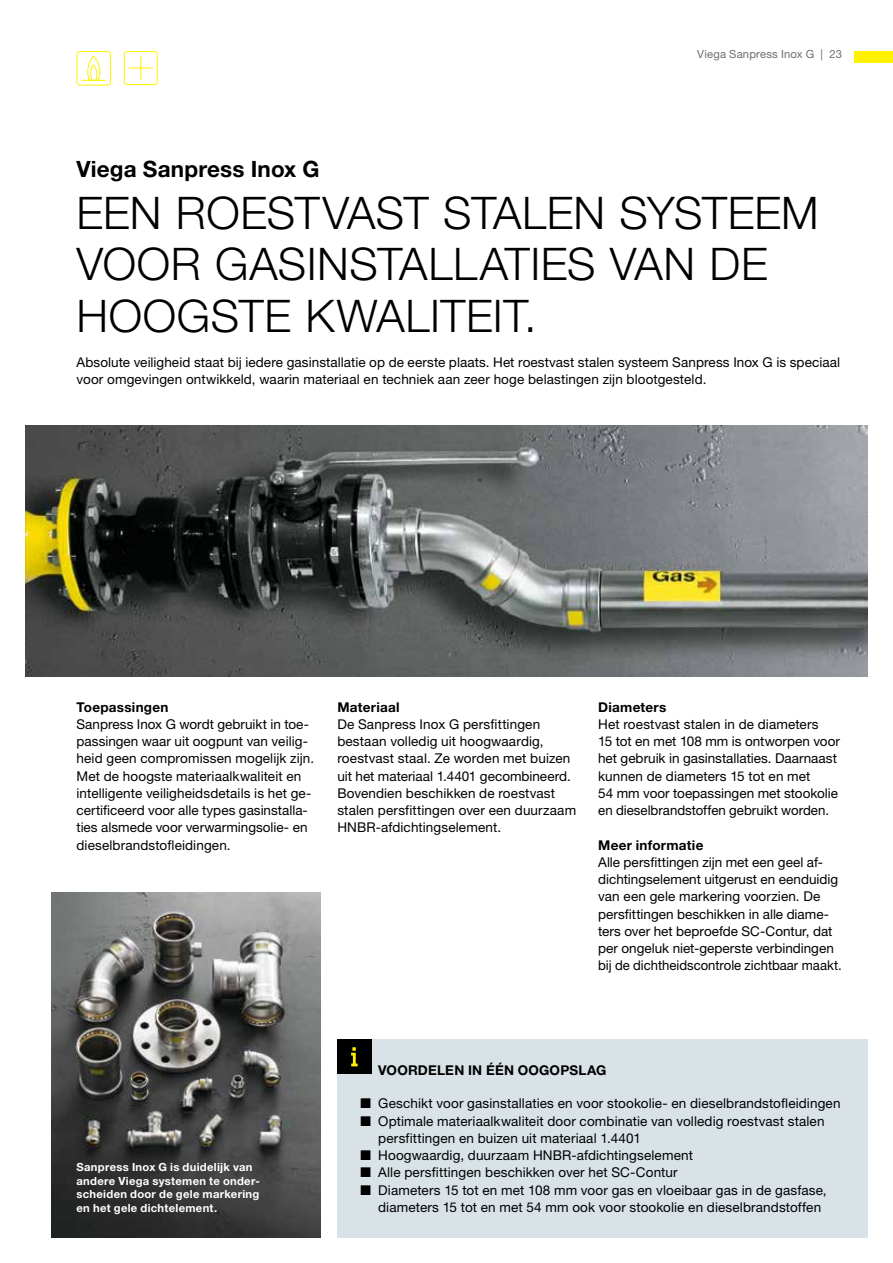
<style>
.page{position:relative;width:893px;height:1263px;background:#fff}
.page>*{position:absolute;margin:0;border:0;box-sizing:border-box;transform-origin:0 0}
.t1{font:45px/51.8px "M Ying Hei PR Cfor Viega W3";letter-spacing:.01em;color:#000}
.t2{font:22.5px "M Ying Hei PR Cfor Viega W7";letter-spacing:.005em;color:#000}
.t3{font:13.5px/17.2px "M Ying Hei PR Cfor Viega W4";letter-spacing:.005em;color:#000}
.t4{font:13.5px "M Ying Hei PR Cfor Viega W7";letter-spacing:.02em;color:#000}
.t5{font:11.25px/13.5px "M Ying Hei PR Cfor Viega W7";letter-spacing:.025em;color:#fff}
.t6{font:11.25px "M Ying Hei PR Cfor Viega W4";letter-spacing:.015em;color:#6d6e71}
</style>
<div class="page">
<img style="left:51px;top:892px;width:269px;height:345px">
<img style="left:26px;top:426px;width:841px;height:251px">
<div style="left:337px;top:1039px;width:530px;height:198px;background:#d8e2e7"></div>
<div style="left:337px;top:1039px;width:34px;height:34px;background:#000"></div>
<svg style="left:351px;top:1047px;width:7px;height:19px"></svg>
<div style="left:124px;top:51px;width:34px;height:34px;border:1px solid #fff200;border-radius:3px"></div>
<svg style="left:129px;top:56px;width:24px;height:24px"></svg>
<div style="left:77px;top:51px;width:34px;height:35px;border:1px solid #fff200;border-radius:3px"></div>
<svg style="left:81px;top:55px;width:25px;height:26px"></svg>
<div style="left:855px;top:51px;width:38px;height:11px;background:#fff200"></div>
<p class="t6" style="left:697px;top:47px;width:146px">Viega Sanpress Inox G | 23</p>
<h2 class="t2" style="left:77px;top:155px;width:245px">Viega Sanpress Inox G</h2>
<h1 class="t1" style="left:77px;top:187px;width:744px">EEN ROESTVAST STALEN SYSTEEM<br>VOOR GASINSTALLATIES VAN DE<br>HOOGSTE KWALITEIT.</h1>
<p class="t3" style="left:77px;top:353px;width:765px">Absolute veiligheid staat bij iedere gasinstallatie op de eerste plaats. Het roestvast stalen systeem Sanpress Inox G is speciaal voor omgevingen ontwikkeld, waarin materiaal en techniek aan zeer hoge belastingen zijn blootgesteld.</p>
<p class="t4" style="left:77px;top:698px;width:93px">Toepassingen</p>
<p class="t3" style="left:77px;top:715px;width:239px">Sanpress Inox G wordt gebruikt in toe&shy;passingen waar uit oogpunt van veilig&shy;heid geen compromissen mogelijk zijn.<br>Met de hoogste materiaalkwaliteit en intelligente veiligheidsdetails is het ge&shy;certificeerd voor alle types gasinstalla&shy;ties alsmede voor verwarmingsolie- en dieselbrandstofleidingen.</p>
<p class="t4" style="left:337px;top:698px;width:64px">Materiaal</p>
<p class="t3" style="left:337px;top:715px;width:240px">De Sanpress Inox G persfittingen bestaan volledig uit hoogwaardig, roestvast staal. Ze worden met buizen uit het materiaal 1.4401 gecombineerd.<br>Bovendien beschikken de roestvast stalen persfittingen over een duurzaam HNBR-afdichtingselement.</p>
<p class="t4" style="left:598px;top:698px;width:70px">Diameters</p>
<p class="t3" style="left:598px;top:715px;width:243px">Het roestvast stalen in de diameters<br>15 tot en met 108 mm is ontworpen voor het gebruik in gasinstallaties. Daarnaast kunnen de diameters 15 tot en met<br>54 mm voor toepassingen met stookolie en dieselbrandstoffen gebruikt worden.</p>
<p class="t4" style="left:598px;top:836px;width:107px">Meer informatie</p>
<p class="t3" style="left:598px;top:853px;width:245px">Alle persfittingen zijn met een geel af&shy;dichtingselement uitgerust en eenduidig van een gele markering voorzien. De persfittingen beschikken in alle diame&shy;ters over het beproefde SC-Contur, dat per ongeluk niet-geperste verbindingen bij de dichtheidscontrole zichtbaar maakt.</p>
<p class="t5" style="left:77px;top:1160px;width:185px">Sanpress Inox G is duidelijk van andere Viega systemen te onder&shy;scheiden door de gele markering en het gele dichtelement.</p>
<p class="t4" style="left:378px;top:1061px;width:230px">VOORDELEN IN ÉÉN OOGOPSLAG</p>
<p class="t3" style="left:360px;top:1095px;width:482px">■ Geschikt voor gasinstallaties en voor stookolie- en dieselbrandstofleidingen</p>
<p class="t3" style="left:378px;top:1112px;width:448px;text-indent:-18px">■ Optimale materiaalkwaliteit door combinatie van volledig roestvast stalen persfittingen en buizen uit materiaal 1.4401</p>
<p class="t3" style="left:360px;top:1147px;width:334px">■ Hoogwaardig, duurzaam HNBR-afdichtingselement</p>
<p class="t3" style="left:360px;top:1164px;width:319px">■ Alle persfittingen beschikken over het SC-Contur</p>
<p class="t3" style="left:378px;top:1181px;width:450px;text-indent:-18px">■ Diameters 15 tot en met 108 mm voor gas en vloeibaar gas in de gasfase, diameters 15 tot en met 54 mm ook voor stookolie en dieselbrandstoffen</p>
</div>
